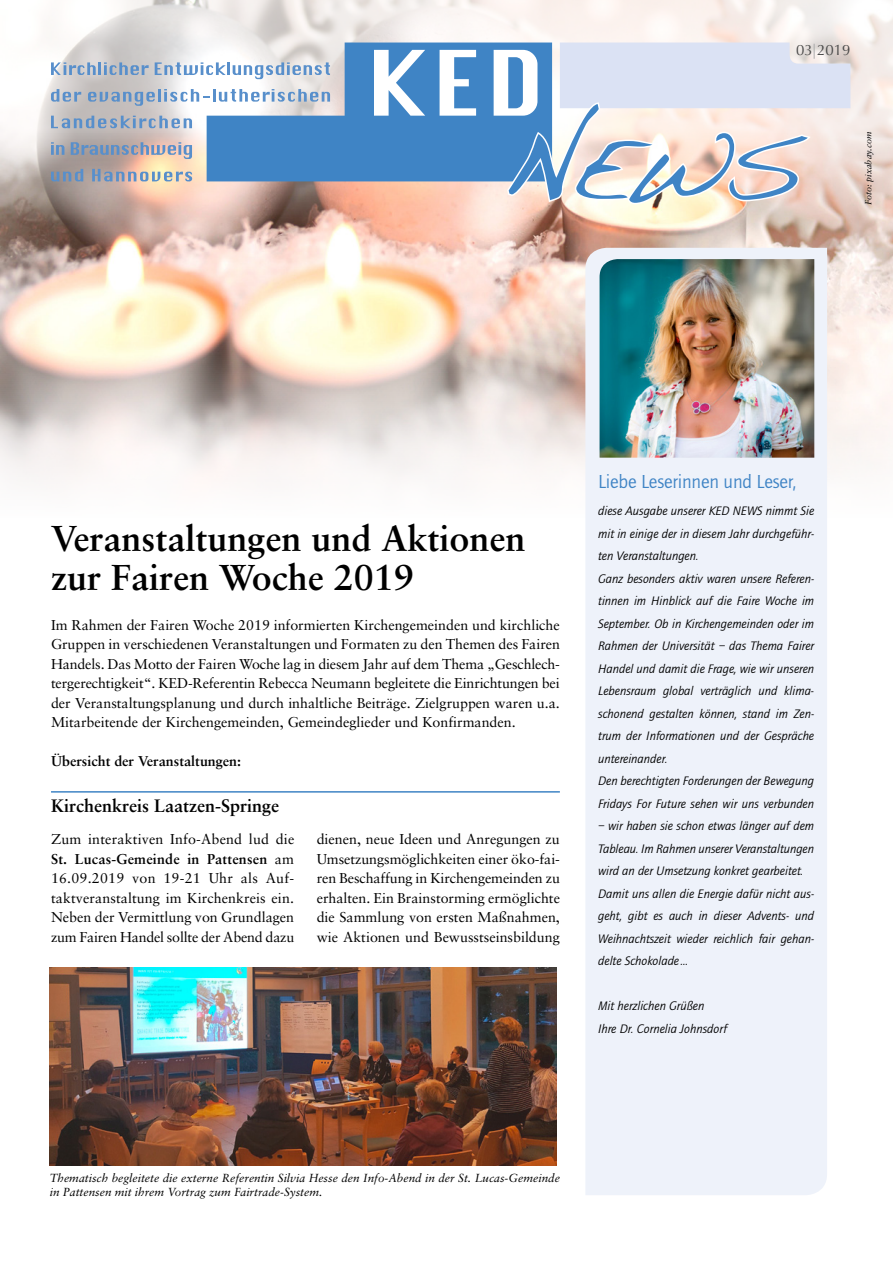
<style>
.page{position:relative;width:893px;height:1263px;background:#fff}
.page>*{position:absolute;margin:0;border:0;box-sizing:border-box;transform-origin:0 0}
.t1{font:90.3px "Handwriting Dakota";color:#3f84c5;scale:1.16 1}
.t2{font:700 36px/39px "Sabon LT";color:#000}
.t3{font:19.5px "Quay Sans";letter-spacing:-.01em;color:#3f84c5}
.t4{font:700 18px "Sabon LT";color:#000}
.t5{font:15px "Optima";color:#474747}
.t6{font:14.25px/19.5px "Sabon LT";color:#000;text-align:justify}
.t7{font:700 14.25px "Sabon LT";color:#000}
.t8{font:italic 12.75px/22.5px "Quay Sans";color:#000}
.t9{font:italic 11.7px/14.1px "Sabon LT";color:#000}
.t10{font:italic 9px "Sabon LT";letter-spacing:.01em;color:#000}
.s1{font-family:"Myriad Pro";font-stretch:condensed;color:#ababab}
.s2{font-size:130.5px}
.s3{font-weight:700}
</style>
<div class="page">
<img style="left:0;top:220px;width:893px;height:259px">
<svg style="left:0;top:0;width:893px;height:220px"></svg>
<svg style="left:207px;top:43px;width:287px;height:138px;background:#6198cc"></svg>
<svg style="left:374px;top:50px;width:51px;height:66px"></svg>
<svg style="left:440px;top:50px;width:36px;height:66px"></svg>
<svg style="left:51px;top:62px;width:98px;height:13px"></svg>
<svg style="left:155px;top:62px;width:175px;height:17px"></svg>
<svg style="left:51px;top:89px;width:30px;height:13px"></svg>
<svg style="left:88px;top:89px;width:242px;height:17px"></svg>
<svg style="left:51px;top:116px;width:141px;height:12px;background:#a0b1c6"></svg>
<svg style="left:51px;top:142px;width:13px;height:13px"></svg>
<svg style="left:71px;top:142px;width:121px;height:17px;background:#a6a6b1"></svg>
<svg style="left:51px;top:169px;width:32px;height:12px"></svg>
<svg style="left:92px;top:169px;width:100px;height:12px"></svg>
<svg style="left:494px;top:43px;width:356px;height:163px"></svg>
<div style="left:585px;top:248px;width:242px;height:947px;background:#eef2fa"></div>
<img style="left:600px;top:259px;width:214px;height:199px">
<hr style="left:51px;top:791px;width:509px;height:2px;background:#3f84c5">
<img style="left:50px;top:967px;width:507px;height:198px">
<p class="t5" style="left:796px;top:41px;width:56px">03<span class="s1">|</span>2019</p>
<h1 class="t1" style="left:500px;top:115px;width:258px"><span class="s2">N</span>EWS</h1>
<p class="t10" style="left:863px;top:205px;width:75px;rotate:-90deg">Foto: pixabay.com</p>
<h2 class="t2" style="left:51px;top:518px;width:476px">Veranstaltungen und Aktionen zur Fairen Woche 2019</h2>
<p class="t6" style="left:51px;top:615px;width:511px">Im Rahmen der Fairen Woche 2019 informierten Kirchengemeinden und kirchliche Gruppen in verschiedenen Veranstaltungen und Formaten zu den Themen des Fairen Handels. Das Motto der Fairen Woche lag in diesem Jahr auf dem Thema „Geschlech&shy;tergerechtigkeit“. KED-Referentin Rebecca Neumann begleitete die Einrichtungen bei der Veranstaltungsplanung und durch inhaltliche Beiträge. Zielgruppen waren u.a.<br>Mitarbeitende der Kirchengemeinden, Gemeindeglieder und Konfirmanden.</p>
<p class="t7" style="left:51px;top:752px;width:192px">Übersicht der Veranstaltungen:</p>
<p class="t4" style="left:51px;top:795px;width:230px">Kirchenkreis Laatzen-Springe</p>
<p class="t6" style="left:51px;top:829px;width:245px">Zum interaktiven Info-Abend lud die <span class="s3">St. Lucas-Gemeinde in Pattensen</span> am 16.09.2019 von 19-21 Uhr als Auf&shy;taktveranstaltung im Kirchenkreis ein.<br>Neben der Vermittlung von Grundlagen zum Fairen Handel sollte der Abend dazu</p>
<p class="t6" style="left:317px;top:829px;width:245px">dienen, neue Ideen und Anregungen zu Umsetzungsmöglichkeiten einer öko-fai&shy;ren Beschaffung in Kirchengemeinden zu erhalten. Ein Brainstorming ermöglichte die Sammlung von ersten Maßnahmen, wie Aktionen und Bewusstseinsbildung</p>
<h3 class="t3" style="left:598px;top:471px;width:200px">Liebe Leserinnen und Leser,</h3>
<p class="t8" style="left:598px;top:500px;width:218px">diese Ausgabe unserer KED NEWS nimmt Sie mit in einige der in diesem Jahr durchgeführ&shy;ten Veranstaltungen.<br>Ganz besonders aktiv waren unsere Referen&shy;tinnen im Hinblick auf die Faire Woche im September. Ob in Kirchengemeinden oder im Rahmen der Universität – das Thema Fairer Handel und damit die Frage, wie wir unseren Lebensraum global verträglich und klima&shy;schonend gestalten können, stand im Zen&shy;trum der Informationen und der Gespräche untereinander.<br>Den berechtigten Forderungen der Bewegung Fridays For Future sehen wir uns verbunden</p>
<p class="t8" style="left:598px;top:815px;width:218px">– wir haben sie schon etwas länger auf dem Tableau. Im Rahmen unserer Veranstaltungen wird an der Umsetzung konkret gearbeitet.<br>Damit uns allen die Energie dafür nicht aus&shy;geht, gibt es auch in dieser Advents- und Weihnachtszeit wieder reichlich fair gehan&shy;delte Schokolade…</p>
<p class="t8" style="left:598px;top:995px;width:130px">Mit herzlichen Grüßen<br>Ihre Dr. Cornelia Johnsdorf</p>
<p class="t9" style="left:50px;top:1171px;width:512px">Thematisch begleitete die externe Referentin Silvia Hesse den Info-Abend in der St. Lucas-Gemeinde in Pattensen mit ihrem Vortrag zum Fairtrade-System.</p>
</div>
